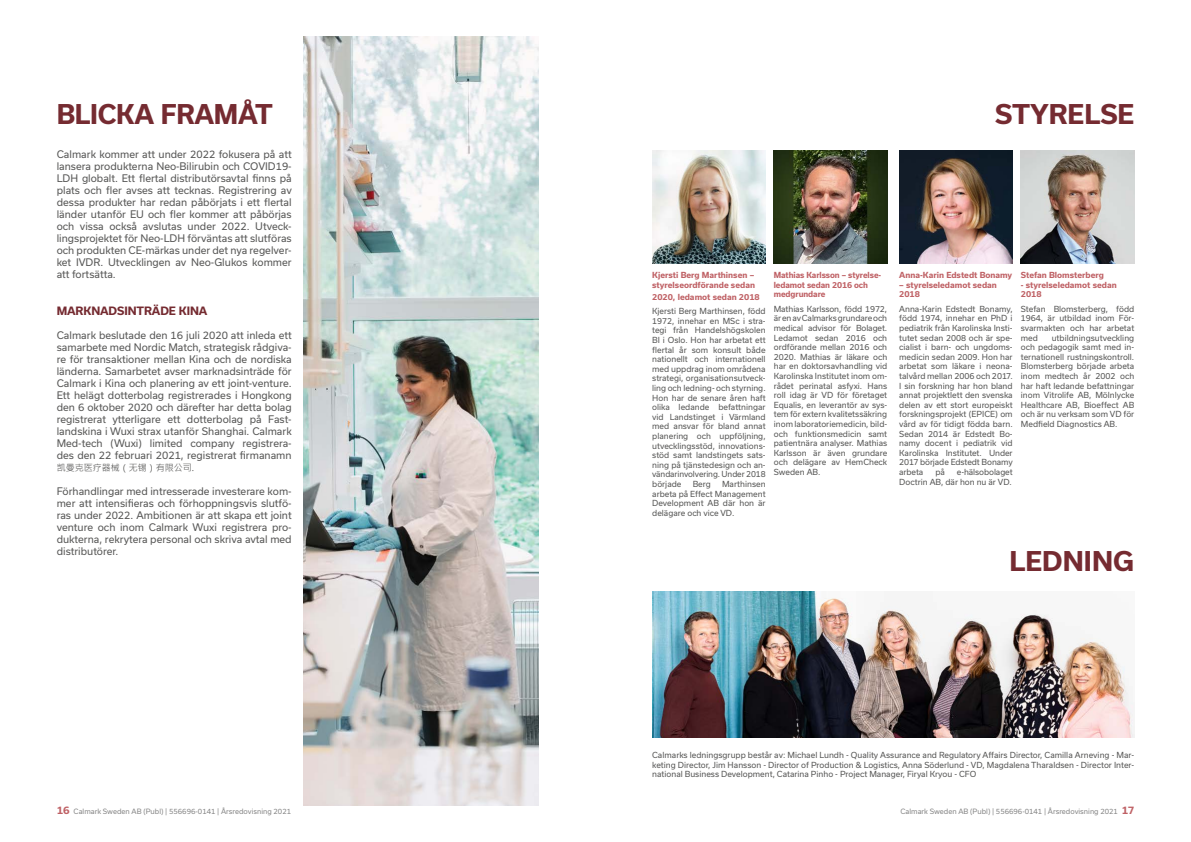
<style>
.page{position:relative;width:1191px;height:842px;background:#fff}
.page>*{position:absolute;margin:0;border:0;box-sizing:border-box;transform-origin:0 0}
.t1{font:700 26px "Usual";color:#752b31}
.t2{font:700 11px "Usual";letter-spacing:-.01em;color:#752b31}
.t3{font:10px/12px "Usual";color:#575756;text-align:justify}
.t4{font:9px "Microsoft Jheng Hei";color:#575756}
.t5{font:8px/9.6px "Usual";color:#575756;text-align:justify}
.t6{font:700 8px/9.6px "Usual";color:#bf6165}
.t7{font:7px "Usual";color:#878787}
.s1{font-size:10px}
.s2{font-weight:700;font-size:10px;color:#bf6165}
</style>
<div class="page">
<img style="left:652px;top:150px;width:113px;height:114px">
<img style="left:652px;top:592px;width:482px;height:146px">
<img style="left:899px;top:150px;width:113px;height:113px">
<img style="left:1020px;top:150px;width:114px;height:113px">
<img style="left:774px;top:150px;width:113px;height:114px">
<img style="left:304px;top:36px;width:235px;height:770px">
<h1 class="t1" style="left:57px;top:100px;width:218px">BLICKA FRAMÅT</h1>
<p class="t3" style="left:57px;top:148px;width:237px">Calmark kommer att under 2022 fokusera på att lansera produkterna Neo-Bilirubin och COVID19- LDH globalt. Ett flertal distributörsavtal finns på plats och fler avses att tecknas. Registrering av dessa produkter har redan påbörjats i ett flertal länder utanför EU och fler kommer att påbörjas och vissa också avslutas under 2022. Utveck&shy;lingsprojektet för Neo-LDH förväntas att slutföras och produkten CE-märkas under det nya regelver&shy;ket IVDR. Utvecklingen av Neo-Glukos kommer att fortsätta.</p>
<h2 class="t2" style="left:57px;top:304px;width:152px">MARKNADSINTRÄDE KINA</h2>
<p class="t3" style="left:57px;top:329px;width:236px">Calmark beslutade den 16 juli 2020 att inleda ett samarbete med Nordic Match, strategisk rådgiva&shy;re för transaktioner mellan Kina och de nordiska länderna. Samarbetet avser marknadsinträde för Calmark i Kina och planering av ett joint-venture.<br>Ett helägt dotterbolag registrerades i Hongkong den 6 oktober 2020 och därefter har detta bolag registrerat ytterligare ett dotterbolag på Fast&shy;landskina i Wuxi strax utanför Shanghai. Calmark Med-tech (Wuxi) limited company registrera&shy;des den 22 februari 2021, registrerat firmanamn</p>
<p class="t4" style="left:57px;top:462px;width:139px">凯曼克医疗器械（无锡）有限公司<span class="s1">.</span></p>
<p class="t3" style="left:57px;top:485px;width:236px">Förhandlingar med intresserade investerare kom&shy;mer att intensifieras och förhoppningsvis slutfö&shy;ras under 2022. Ambitionen är att skapa ett joint venture och inom Calmark Wuxi registrera pro&shy;dukterna, rekrytera personal och skriva avtal med distributörer.</p>
<h1 class="t1" style="left:995px;top:100px;width:141px">STYRELSE</h1>
<p class="t6" style="left:652px;top:270px;width:104px">Kjersti Berg Marthinsen – styrelseordförande sedan</p>
<p class="t6" style="left:652px;top:292px;width:109px">2020, ledamot sedan 2018</p>
<p class="t5" style="left:652px;top:306px;width:115px">Kjersti Berg Marthinsen, född 1972, innehar en MSc i stra&shy;tegi från Handelshögskolen BI i Oslo. Hon har arbetat ett flertal år som konsult både nationellt och internationell med uppdrag inom områdena strategi, organisationsutveck&shy;ling och ledning- och styrning.<br>Hon har de senare åren haft olika ledande befattningar vid Landstinget i Värmland med ansvar för bland annat planering och uppföljning, utvecklingsstöd, innovations&shy;stöd samt landstingets sats&shy;ning på tjänstedesign och an&shy;vändarinvolvering. Under 2018 började</p>
<p class="t5" style="left:652px;top:479px;width:115px;text-indent:70px">Marthinsen arbeta på Effect Management Development AB där hon är delägare och vice VD.</p>
<p class="t5" style="left:692px;top:479px;width:20px">Berg</p>
<p class="t6" style="left:774px;top:270px;width:109px">Mathias Karlsson – styrelse&shy;ledamot sedan 2016 och medgrundare</p>
<p class="t5" style="left:774px;top:304px;width:115px">Mathias Karlsson, född 1972, är en av Calmarks grundare och medical advisor för Bolaget.<br>Ledamot sedan 2016 och ordförande mellan 2016 och 2020. Mathias är läkare och har en doktorsavhandling vid Karolinska Institutet inom om&shy;rådet perinatal asfyxi. Hans roll idag är VD för företaget Equalis, en leverantör av sys&shy;tem för extern kvalitetssäkring inom laboratoriemedicin, bild&shy;och funktionsmedicin samt patientnära analyser. Mathias Karlsson är även grundare och delägare av HemCheck Sweden AB.</p>
<p class="t6" style="left:899px;top:270px;width:115px">Anna-Karin Edstedt Bonamy</p>
<p class="t6" style="left:899px;top:280px;width:99px">– styrelseledamot sedan<br>2018</p>
<p class="t5" style="left:899px;top:304px;width:115px">Anna-Karin Edstedt Bonamy, född 1974, innehar en PhD i pediatrik från Karolinska Insti&shy;tutet sedan 2008 och är spe&shy;cialist i barn- och ungdoms&shy;medicin sedan 2009. Hon har arbetat som läkare i neona&shy;talvård mellan 2006 och 2017.<br>I sin forskning har hon bland annat projektlett den svenska delen av ett stort europeiskt forskningsprojekt (EPICE) om vård av för tidigt födda barn.<br>Sedan 2014 är Edstedt Bo&shy;namy docent i pediatrik vid Karolinska Institutet. Under 2017 började Edstedt Bonamy arbeta</p>
<p class="t5" style="left:935px;top:467px;width:11px">på</p>
<p class="t5" style="left:899px;top:467px;width:115px;text-align:right">e-hälsobolaget<br>Doctrin AB, där hon nu är VD.</p>
<p class="t6" style="left:1020px;top:270px;width:85px">Stefan Blomsterberg</p>
<p class="t6" style="left:1020px;top:280px;width:97px">- styrelseledamot sedan<br>2018</p>
<p class="t5" style="left:1020px;top:304px;width:115px">Stefan Blomsterberg, född 1964, är utbildad inom För&shy;svarmakten och har arbetat med</p>
<p class="t5" style="left:1020px;top:333px;width:115px;text-indent:31px">utbildningsutveckling och pedagogik samt med in&shy;ternationell rustningskontroll.<br>Blomsterberg började arbeta inom medtech år 2002 och har haft ledande befattningar inom Vitrolife AB, Mölnlycke Healthcare AB, Bioeffect AB och är nu verksam som VD för Medfield Diagnostics AB.</p>
<h1 class="t1" style="left:1009px;top:546px;width:126px">LEDNING</h1>
<p class="t5" style="left:652px;top:750px;width:483px">Calmarks ledningsgrupp består av: Michael Lundh - Quality Assurance and Regulatory Affairs Director, Camilla Arneving - Mar&shy;keting Director, Jim Hansson - Director of Production &amp; Logistics, Anna Söderlund - VD, Magdalena Tharaldsen - Director Inter&shy;national Business Development, Catarina Pinho - Project Manager, Firyal Kryou - CFO</p>
<p class="t7" style="left:57px;top:807px;width:236px"><span class="s2">16</span> Calmark Sweden AB (Publ) | 556696-0141 | Årsredovisning 2021</p>
<p class="t7" style="left:900px;top:807px;width:235px">Calmark Sweden AB (Publ) | 556696-0141 | Årsredovisning 2021 <span class="s2">17</span></p>
</div>
